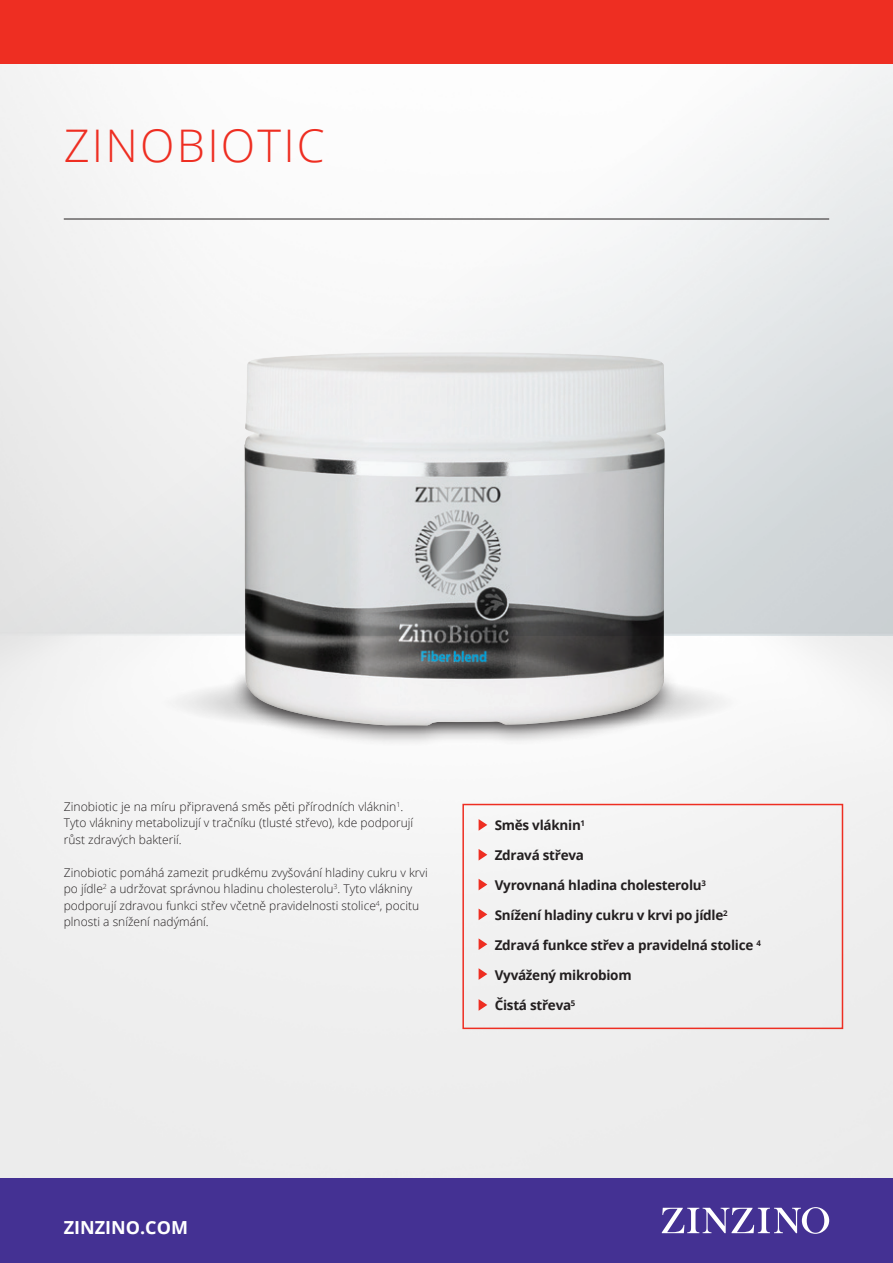
<style>
.page{position:relative;width:893px;height:1263px;background:#fff}
.page>*{position:absolute;margin:0;border:0;box-sizing:border-box;transform-origin:0 0}
.t1{font:300 45px "Open Sans";letter-spacing:.05em;color:#ee2e22}
.t2{font:700 18px "Open Sans";color:#fff}
.Brödtext_punktlista{font:700 13.5px "Open Sans";letter-spacing:-.02em;color:#231f20}
.Brödtext{font:300 12px/16.5px "Open Sans";color:#231f20}
</style>
<div class="page">
<div style="left:0;top:0;width:893px;height:64px;background:#ee2e22"></div>
<div style="left:230px;top:667px;width:450px;height:80px;background:#231f20;opacity:.75"></div>
<img style="left:244px;top:635px;width:422px;height:90px">
<svg style="left:0;top:64px;width:893px;height:571px"></svg>
<hr style="left:64px;top:219px;width:765px;height:1px;background:#231f20">
<div style="left:0;top:1178px;width:893px;height:85px;background:#443193"></div>
<svg style="left:662px;top:1207px;width:167px;height:27px"></svg>
<div style="left:462px;top:804px;width:381px;height:225px;border:2px solid #ee2e22"></div>
<svg style="left:479px;top:819px;width:8px;height:12px"></svg>
<svg style="left:479px;top:849px;width:8px;height:11px"></svg>
<svg style="left:479px;top:879px;width:8px;height:11px"></svg>
<svg style="left:479px;top:908px;width:8px;height:12px"></svg>
<svg style="left:479px;top:938px;width:8px;height:12px"></svg>
<svg style="left:479px;top:968px;width:8px;height:12px"></svg>
<svg style="left:479px;top:999px;width:8px;height:12px"></svg>
<p class="t1" style="left:64px;top:115px;width:263px">ZINOBIOTIC</p>
<p class="Brödtext" style="left:64px;top:798px;width:351px">Zinobiotic je na míru připravená směs pěti přírodních vláknin<sup>1</sup>.<br>Tyto vlákniny metabolizují v tračníku (tlusté střevo), kde podporují růst zdravých bakterií.</p>
<p class="Brödtext" style="left:64px;top:864px;width:365px">Zinobiotic pomáhá zamezit prudkému zvyšování hladiny cukru v krvi po jídle<sup>2</sup> a udržovat správnou hladinu cholesterolu<sup>3</sup>. Tyto vlákniny podporují zdravou funkci střev včetně pravidelnosti stolice<sup>4</sup>, pocitu plnosti a snížení nadýmání.</p>
<p class="Brödtext_punktlista" style="left:495px;top:816px;width:92px">Směs vláknin<sup>1</sup></p>
<p class="Brödtext_punktlista" style="left:495px;top:846px;width:91px">Zdravá střeva</p>
<p class="Brödtext_punktlista" style="left:495px;top:876px;width:213px">Vyrovnaná hladina cholesterolu<sup>3</sup></p>
<p class="Brödtext_punktlista" style="left:495px;top:906px;width:234px">Snížení hladiny cukru v krvi po jídle<sup>2</sup></p>
<p class="Brödtext_punktlista" style="left:495px;top:936px;width:268px">Zdravá funkce střev a pravidelná stolice <sup>4</sup></p>
<p class="Brödtext_punktlista" style="left:495px;top:966px;width:138px">Vyvážený mikrobiom</p>
<p class="Brödtext_punktlista" style="left:495px;top:996px;width:82px">Čistá střeva<sup>5</sup></p>
<h2 class="t2" style="left:64px;top:1214px;width:126px">ZINZINO.COM</h2>
</div>
